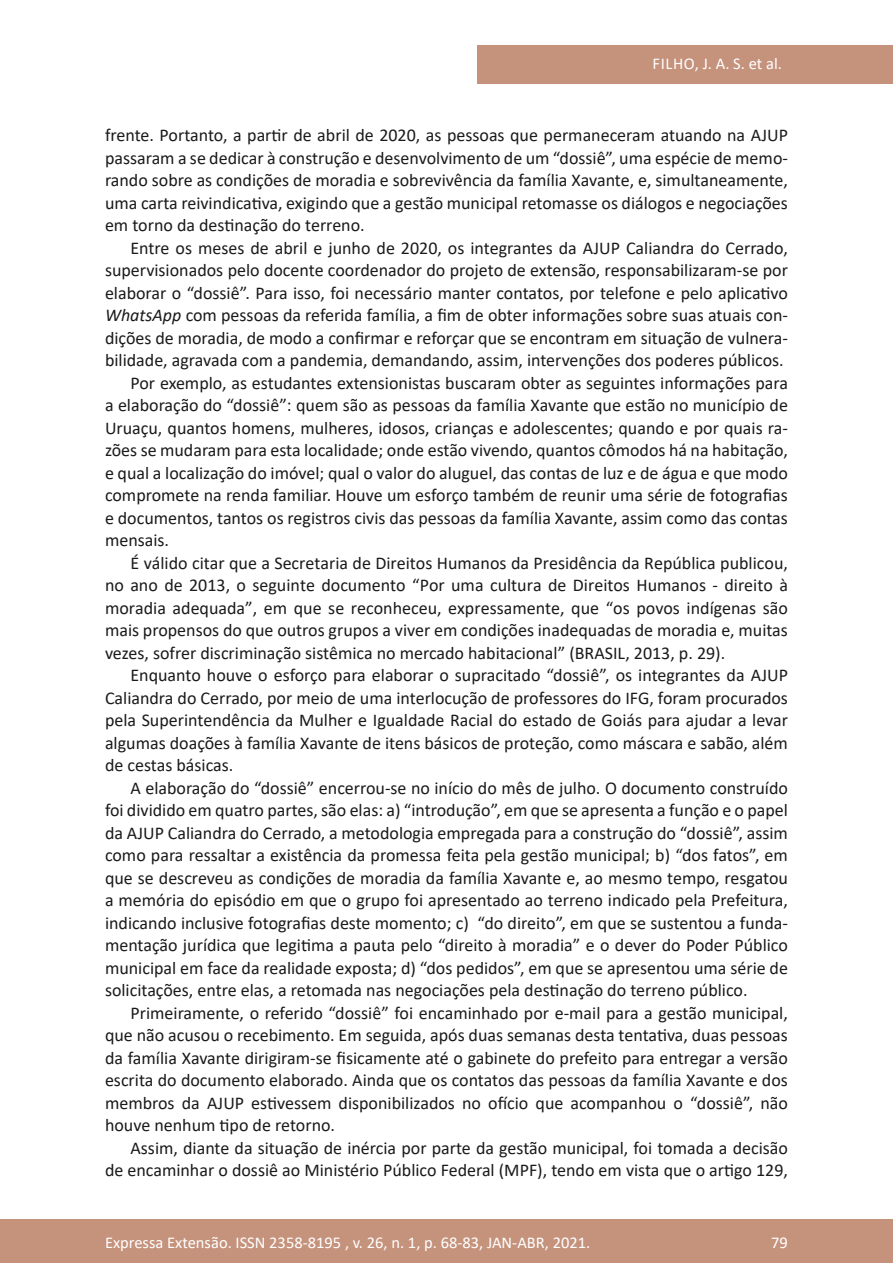
<style>
.page{position:relative;width:893px;height:1263px;background:#fff}
.page>*{position:absolute;margin:0;border:0;box-sizing:border-box;transform-origin:0 0}
.texto{font:18px/22.5px "Calibri";color:#1a1a1a;text-align:justify}
.t1{font:16.5px "Calibri";color:#fff}
.t2{font:16.5px "Calibri";letter-spacing:.04em;color:#fff}
.s1{font-style:italic}
</style>
<div class="page">
<div style="left:0;top:1219px;width:893px;height:44px;background:#c5927c"></div>
<div style="left:477px;top:45px;width:416px;height:39px;background:#c5927c"></div>
<p class="t2" style="left:652px;top:52px;width:131px">FILHO, J. A. S. et al.</p>
<p class="texto" style="left:105px;top:124px;width:684px">frente. Portanto, a partir de abril de 2020, as pessoas que permaneceram atuando na AJUP passaram a se dedicar à construção e desenvolvimento de um “dossiê”, uma espécie de memo&shy;rando sobre as condições de moradia e sobrevivência da família Xavante, e, simultaneamente, uma carta reivindicativa, exigindo que a gestão municipal retomasse os diálogos e negociações em torno da destinação do terreno.</p>
<p class="texto" style="left:105px;top:236px;width:684px;text-indent:26px">Entre os meses de abril e junho de 2020, os integrantes da AJUP Caliandra do Cerrado, supervisionados pelo docente coordenador do projeto de extensão, responsabilizaram-se por elaborar o “dossiê”. Para isso, foi necessário manter contatos, por telefone e pelo aplicativo <span class="s1">WhatsApp</span> com pessoas da referida família, a fim de obter informações sobre suas atuais con&shy;dições de moradia, de modo a confirmar e reforçar que se encontram em situação de vulnera&shy;bilidade, agravada com a pandemia, demandando, assim, intervenções dos poderes públicos.</p>
<p class="texto" style="left:105px;top:371px;width:684px;text-indent:26px">Por exemplo, as estudantes extensionistas buscaram obter as seguintes informações para a elaboração do “dossiê”: quem são as pessoas da família Xavante que estão no município de Uruaçu, quantos homens, mulheres, idosos, crianças e adolescentes; quando e por quais ra&shy;zões se mudaram para esta localidade; onde estão vivendo, quantos cômodos há na habitação, e qual a localização do imóvel; qual o valor do aluguel, das contas de luz e de água e que modo compromete na renda familiar. Houve um esforço também de reunir uma série de fotografias e documentos, tantos os registros civis das pessoas da família Xavante, assim como das contas mensais.</p>
<p class="texto" style="left:105px;top:551px;width:684px;text-indent:26px">É válido citar que a Secretaria de Direitos Humanos da Presidência da República publicou, no ano de 2013, o seguinte documento “Por uma cultura de Direitos Humanos - direito à moradia adequada”, em que se reconheceu, expressamente, que “os povos indígenas são mais propensos do que outros grupos a viver em condições inadequadas de moradia e, muitas vezes, sofrer discriminação sistêmica no mercado habitacional” (BRASIL, 2013, p. 29).</p>
<p class="texto" style="left:105px;top:664px;width:684px;text-indent:26px">Enquanto houve o esforço para elaborar o supracitado “dossiê”, os integrantes da AJUP Caliandra do Cerrado, por meio de uma interlocução de professores do IFG, foram procurados pela Superintendência da Mulher e Igualdade Racial do estado de Goiás para ajudar a levar algumas doações à família Xavante de itens básicos de proteção, como máscara e sabão, além de cestas básicas.</p>
<p class="texto" style="left:105px;top:776px;width:684px;text-indent:26px">A elaboração do “dossiê” encerrou-se no início do mês de julho. O documento construído foi dividido em quatro partes, são elas: a) “introdução”, em que se apresenta a função e o papel da AJUP Caliandra do Cerrado, a metodologia empregada para a construção do “dossiê”, assim como para ressaltar a existência da promessa feita pela gestão municipal; b) “dos fatos”, em que se descreveu as condições de moradia da família Xavante e, ao mesmo tempo, resgatou a memória do episódio em que o grupo foi apresentado ao terreno indicado pela Prefeitura, indicando inclusive fotografias deste momento; c) “do direito”, em que se sustentou a funda&shy;mentação jurídica que legitima a pauta pelo “direito à moradia” e o dever do Poder Público municipal em face da realidade exposta; d) “dos pedidos”, em que se apresentou uma série de solicitações, entre elas, a retomada nas negociações pela destinação do terreno público.</p>
<p class="texto" style="left:105px;top:1001px;width:684px;text-indent:26px">Primeiramente, o referido “dossiê” foi encaminhado por e-mail para a gestão municipal, que não acusou o recebimento. Em seguida, após duas semanas desta tentativa, duas pessoas da família Xavante dirigiram-se fisicamente até o gabinete do prefeito para entregar a versão escrita do documento elaborado. Ainda que os contatos das pessoas da família Xavante e dos membros da AJUP estivessem disponibilizados no ofício que acompanhou o “dossiê”, não houve nenhum tipo de retorno.</p>
<p class="texto" style="left:105px;top:1136px;width:684px;text-align:right">Assim, diante da situação de inércia por parte da gestão municipal, foi tomada a decisão<br>de encaminhar o dossiê ao Ministério Público Federal (MPF), tendo em vista que o artigo 129,</p>
<p class="t1" style="left:105px;top:1230px;width:487px">Expressa Extensão. ISSN 2358-8195 , v. 26, n. 1, p. 68-83, JAN-ABR, 2021.</p>
<p class="t1" style="left:771px;top:1230px;width:18px">79</p>
</div>
